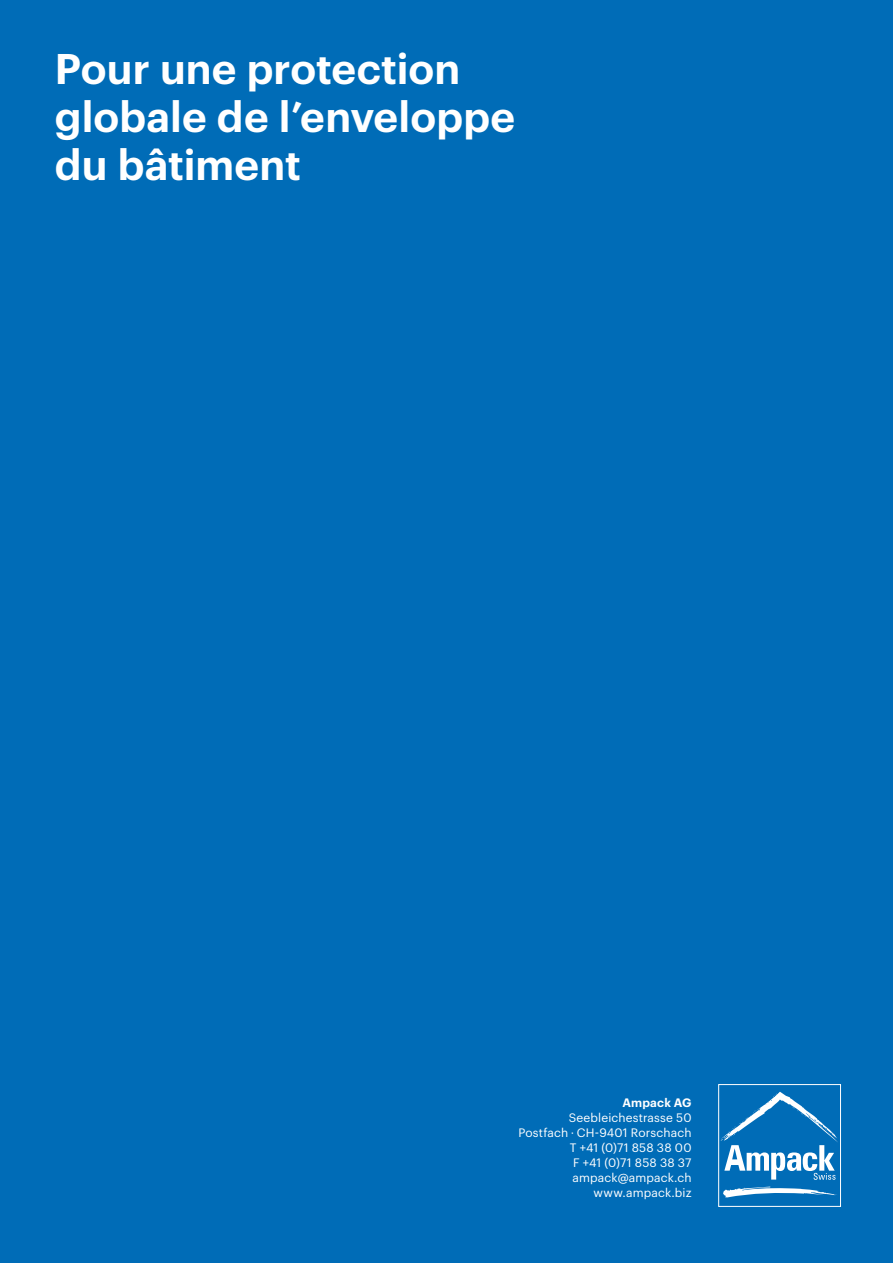
<style>
.page{position:relative;width:893px;height:1263px;background:#006cb7}
.page>*{position:absolute;margin:0;border:0;box-sizing:border-box;transform-origin:0 0}
.t1{font:600 42px/48px "Graphik";letter-spacing:.005em;color:#fff}
.t2{font:12px/15px "Graphik";letter-spacing:.01em;color:#fff;text-align:right}
.t3{font:600 12px "Graphik";letter-spacing:.015em;color:#fff}
.s1{font-family:"Theinhardt"}
</style>
<div class="page">
<svg style="left:723px;top:1187px;width:114px;height:11px"></svg>
<svg style="left:720px;top:1092px;width:118px;height:88px"></svg>
<div style="left:718px;top:1084px;width:123px;height:123px;border:1px solid #fff"></div>
<h1 class="t1" style="left:55px;top:47px;width:462px">Pour une protection globale de l’enveloppe du bâtiment</h1>
<p class="t3" style="left:622px;top:1098px;width:71px">Ampack AG</p>
<p class="t2" style="left:518px;top:1111px;width:174px">Seebleichestrasse 50<br>Postfach <span class="s1">·</span> CH-9401 Rorschach<br>T +41 (0)71 858 38 00<br>F +41 (0)71 858 38 37 ampack@ampack.ch www.ampack.biz</p>
</div>
